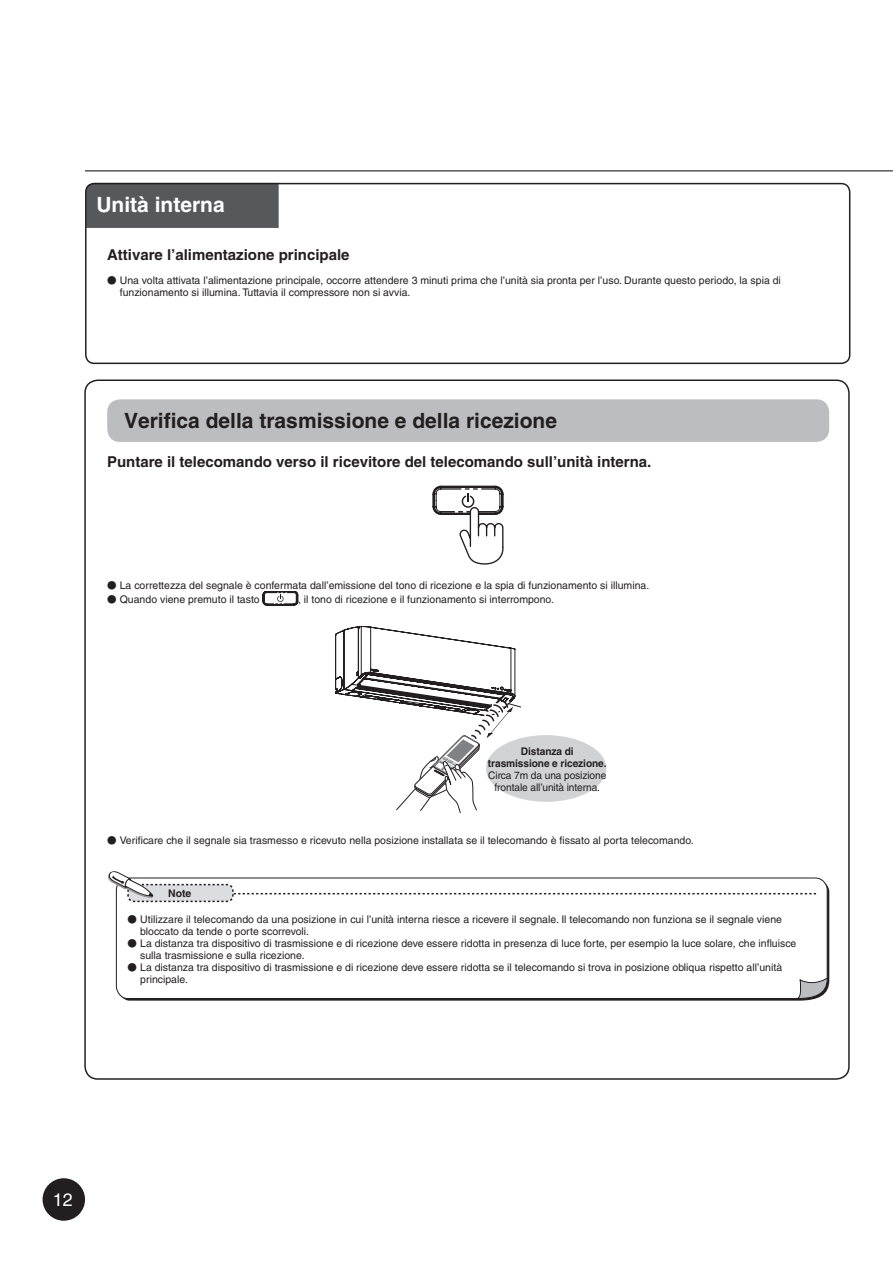
<style>
.page{position:relative;width:893px;height:1263px;background:#fff}
.page>*{position:absolute;margin:0;border:0;box-sizing:border-box;transform-origin:0 0}
.t1{font:700 21px "Helvetica";color:#231f20}
.t2{font:700 21px "Helvetica";color:#fff}
.t3{font:18px "Helvetica";color:#fff}
.t4{font:700 15px "Helvetica";color:#231f20}
.t5{font:10.5px/12px "Helvetica";color:#231f20}
.t6{font:700 10.5px/12px "Helvetica";letter-spacing:-.01em;color:#231f20;text-align:center}
.s1{font-size:27px}
</style>
<div class="page">
<div style="left:86px;top:183px;width:193px;height:45px;background:#57585a"></div>
<div style="left:85px;top:183px;width:765px;height:181px;border:2px solid #231f20;border-radius:9px"></div>
<div style="left:107px;top:399px;width:722px;height:43px;background:#bcbdc0;border-radius:13px"></div>
<svg style="left:116px;top:877px;width:712px;height:122px"></svg>
<svg style="left:783px;top:978px;width:45px;height:21px"></svg>
<svg style="left:108px;top:871px;width:708px;height:32px"></svg>
<svg style="left:433px;top:486px;width:71px;height:79px"></svg>
<svg style="left:263px;top:591px;width:35px;height:14px"></svg>
<svg style="left:335px;top:626px;width:186px;height:187px"></svg>
<div style="left:486px;top:735px;width:120px;height:67px;background:#d1d2d4;border-radius:50%"></div>
<div style="left:43px;top:1178px;width:42px;height:43px;background:#231f20;border-radius:50%"></div>
<hr style="left:85px;top:170px;width:808px;height:2px;background:#57585a">
<h1 class="t2" style="left:96px;top:192px;width:130px">Unità interna</h1>
<h3 class="t4" style="left:107px;top:246px;width:244px">Attivare l’alimentazione principale</h3>
<p class="t5" style="left:120px;top:274px;width:663px;text-indent:-13px"><span class="s1">•</span> Una volta attivata l’alimentazione principale, occorre attendere 3 minuti prima che l’unità sia pronta per l’uso. Durante questo periodo, la spia di funzionamento si illumina. Tuttavia il compressore non si avvia.</p>
<h1 class="t1" style="left:124px;top:408px;width:435px">Verifica della trasmissione e della ricezione</h1>
<h3 class="t4" style="left:107px;top:452px;width:546px">Puntare il telecomando verso il ricevitore del telecomando sull’unità interna.</h3>
<p class="t5" style="left:107px;top:580px;width:544px"><span class="s1">•</span> La correttezza del segnale è confermata dall’emissione del tono di ricezione e la spia di funzionamento si illumina.</p>
<p class="t5" style="left:107px;top:593px;width:154px"><span class="s1">•</span> Quando viene premuto il tasto</p>
<p class="t5" style="left:298px;top:593px;width:257px">, il tono di ricezione e il funzionamento si interrompono.</p>
<p class="t6" style="left:488px;top:745px;width:120px">Distanza di<br>trasmissione e ricezione.</p>
<p class="t5" style="left:488px;top:769px;width:120px;text-align:center">Circa 7m da una posizione frontale all’unità interna.</p>
<p class="t5" style="left:107px;top:834px;width:588px"><span class="s1">•</span> Verificare che il segnale sia trasmesso e ricevuto nella posizione installata se il telecomando è fissato al porta telecomando.</p>
<p class="t6" style="left:168px;top:887px;width:25px">Note</p>
<p class="t5" style="left:140px;top:913px;width:643px;text-indent:-13px"><span class="s1">•</span> Utilizzare il telecomando da una posizione in cui l’unità interna riesce a ricevere il segnale. Il telecomando non funziona se il segnale viene bloccato da tende o porte scorrevoli.</p>
<p class="t5" style="left:140px;top:937px;width:658px;text-indent:-13px"><span class="s1">•</span> La distanza tra dispositivo di trasmissione e di ricezione deve essere ridotta in presenza di luce forte, per esempio la luce solare, che influisce sulla trasmissione e sulla ricezione.</p>
<p class="t5" style="left:140px;top:961px;width:643px;text-indent:-13px"><span class="s1">•</span> La distanza tra dispositivo di trasmissione e di ricezione deve essere ridotta se il telecomando si trova in posizione obliqua rispetto all’unità principale.</p>
<h2 class="t3" style="left:53px;top:1189px;width:22px">12</h2>
</div>
